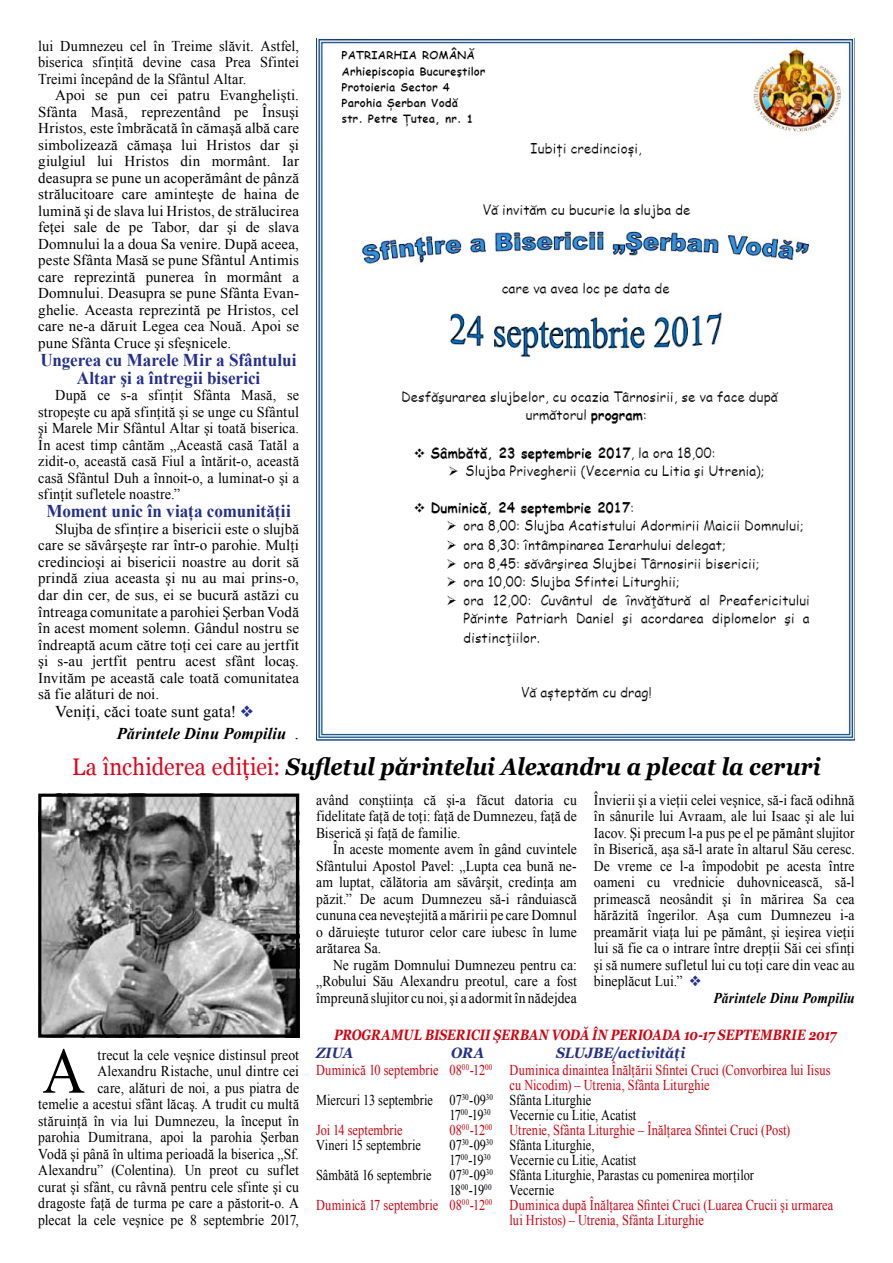
<style>
.page{position:relative;width:893px;height:1263px;background:#fff}
.page>*{position:absolute;margin:0;border:0;box-sizing:border-box;transform-origin:0 0}
.t1{font:64.8px "Times New Roman";color:#000;scale:.91 1}
.t2{font:italic 700 24px "Georgia";letter-spacing:-.005em;color:#000;scale:.91 1}
.t3{font:700 18px/18px "Times New Roman";letter-spacing:-.005em;color:#242f8d;text-align:center;scale:.95 1}
.t4{font:16.5px/21.6px "Times New Roman";letter-spacing:.005em;color:#000}
.t5{font:15px/16.5px "Times New Roman";letter-spacing:.005em;color:#000;text-align:justify;scale:.91 1}
.t6{font:15px/16.5px "Times New Roman";letter-spacing:.005em;color:#000;text-align:justify}
.t7{font:15px/16.5px "Times New Roman";letter-spacing:.005em;color:#000;text-align:justify;scale:.95 1}
.t8{font:15px "Times New Roman";letter-spacing:.01em;color:#d1010e;scale:.82 1}
.t9{font:15px/15px "Times New Roman";letter-spacing:.005em;color:#000;scale:.82 1}
.t10{font:italic 700 15px "Georgia";color:#d1010e;scale:.8 1}
.t11{font:italic 700 15px "Georgia";letter-spacing:.01em;color:#242f8d;scale:.91 1}
.t12{font:italic 700 15px "Times New Roman";letter-spacing:.01em;color:#000;scale:.91 1}
.s1{color:#242f8d}
.s2{font-weight:700;font-style:italic}
.s3{font-size:18px}
.s4{font-weight:400;font-style:normal;color:#e60019}
</style>
<div class="page">
<img style="left:316px;top:38px;width:539px;height:703px">
<img style="left:42px;top:798px;width:253px;height:235px">
<div style="left:38px;top:794px;width:261px;height:243px;border:3px solid #000"></div>
<p class="t7" style="left:38px;top:37px;width:276px">lui Dumnezeu cel în Treime slăvit. Astfel, biserica sfinţită devine casa Prea Sfintei Treimi începând de la Sfântul Altar.</p>
<p class="t6" style="left:38px;top:87px;width:262px;text-indent:17px">Apoi se pun cei patru Evanghelişti.<br>Sfânta Masă, reprezentând pe Însuşi Hristos, este îmbrăcată în cămaşă albă care simbolizează cămaşa lui Hristos dar şi giulgiul lui Hristos din mormânt. Iar deasupra se pune un acoperământ de pânză strălucitoare care aminteşte de haina de lumină şi de slava lui Hristos, de strălucirea feţei sale de pe Tabor, dar şi de slava Domnului la a doua Sa venire. După aceea, peste Sfânta Masă se pune Sfântul Antimis care reprezintă punerea în mormânt a Domnului. Deasupra se pune Sfânta Evan&shy;ghelie. Aceasta reprezintă pe Hristos, cel care ne-a dăruit Legea cea Nouă. Apoi se pune Sfânta Cruce şi sfeşnicele.</p>
<p class="t3" style="left:41px;top:350px;width:271px">Ungerea cu Marele Mir a Sfântului<br>Altar şi a întregii biserici</p>
<p class="t7" style="left:38px;top:387px;width:276px;text-indent:17px">După ce s-a sfinţit Sfânta Masă, se stropeşte cu apă sfinţită şi se unge cu Sfântul şi Marele Mir Sfântul Altar şi toată biserica.<br>În acest timp cântăm „Această casă Tatăl a zidit-o, această casă Fiul a întărit-o, această casă Sfântul Duh a înnoit-o, a luminat-o şi a sfinţit sufletele noastre.”</p>
<p class="t3" style="left:47px;top:502px;width:259px">Moment unic în viaţa comunităţii</p>
<p class="t6" style="left:38px;top:520px;width:262px;text-indent:17px">Slujba de sfinţire a bisericii este o slujbă care se săvârşeşte rar într-o parohie. Mulţi credincioşi ai bisericii noastre au dorit să prindă ziua aceasta şi nu au mai prins-o, dar din cer, de sus, ei se bucură astăzi cu întreaga comunitate a parohiei Şerban Vodă în acest moment solemn. Gândul nostru se îndreaptă acum către toţi cei care au jertfit şi s-au jertfit pentru acest sfânt locaş.<br>Invităm pe această cale toată comunitatea să fie alături de noi.</p>
<p class="t4" style="left:117px;top:700px;width:184px;text-indent:-62px">Veniţi, căci toate sunt gata! <span class="s1">❖<br></span><span class="s2">Părintele Dinu Pompiliu</span> <span class="s3">.</span></p>
<h2 class="t2" style="left:72px;top:753px;width:824px"><span class="s4">La închiderea ediţiei:</span> Sufletul părintelui Alexandru a plecat la ceruri</h2>
<p class="t5" style="left:316px;top:791px;width:288px">având conştiinţa că şi-a făcut datoria cu fidelitate faţă de toţi: faţă de Dumnezeu, faţă de Biserică şi faţă de familie.</p>
<p class="t5" style="left:316px;top:841px;width:288px;text-indent:17px">În aceste momente avem în gând cuvintele Sfântului Apostol Pavel: „Lupta cea bună ne&shy;am luptat, călătoria am săvârşit, credinţa am păzit.” De acum Dumnezeu să-i rânduiască cununa cea neveştejită a măririi pe care Domnul o dăruieşte tuturor celor care iubesc în lume arătarea Sa.</p>
<p class="t5" style="left:316px;top:956px;width:288px;text-indent:17px">Ne rugăm Domnului Dumnezeu pentru ca: „Robului Său Alexandru preotul, care a fost împreună slujitor cu noi, şi a adormit în nădejdea</p>
<p class="t10" style="left:334px;top:1026px;width:368px">Programul bisericii Şerban Vodă ÎN PERIO</p>
<p class="t10" style="left:652px;top:1026px;width:232px">ADA 10-17 septembrie 2017</p>
<p class="t11" style="left:316px;top:1044px;width:42px">ZIUA</p>
<p class="t11" style="left:451px;top:1044px;width:38px">ORA</p>
<p class="t11" style="left:556px;top:1044px;width:143px">SLUJBE/activităţi</p>
<p class="t8" style="left:316px;top:1059px;width:629px">Duminică 10 septembrie 08<sup>00</sup>-12<sup>00</sup> Duminica dinaintea Înălţării Sfintei Cruci (Convorbirea lui Iisus</p>
<p class="t8" style="left:510px;top:1074px;width:245px">cu Nicodim) – Utrenia, Sfânta Liturghie</p>
<p class="t9" style="left:316px;top:1092px;width:337px">Miercuri 13 septembrie 07<sup>30</sup>-09<sup>30</sup> Sfânta Liturghie</p>
<p class="t9" style="left:450px;top:1107px;width:52px">17<sup>00</sup>-19<sup>30</sup></p>
<p class="t9" style="left:510px;top:1107px;width:156px">Vecernie cu Litie, Acatist</p>
<p class="t8" style="left:316px;top:1119px;width:107px">Joi 14 septembrie</p>
<p class="t8" style="left:450px;top:1119px;width:417px">08<sup>00</sup>-12<sup>00</sup> Utrenie, Sfânta Liturghie – Înălţarea Sfintei Cruci (Post)</p>
<p class="t9" style="left:316px;top:1137px;width:129px">Vineri 15 septembrie</p>
<p class="t9" style="left:450px;top:1137px;width:178px">07<sup>30</sup>-09<sup>30</sup> Sfânta Liturghie,<br>17<sup>00</sup>-19<sup>30</sup></p>
<p class="t5" style="left:594px;top:791px;width:288px">Învierii şi a vieţii celei veşnice, să-i facă odihnă</p>
<p class="t5" style="left:594px;top:808px;width:288px">în sânurile lui Avraam, ale lui Isaac şi ale lui</p>
<p class="t5" style="left:594px;top:824px;width:288px">Iacov. Şi precum l-a pus pe el pe pământ slujitor</p>
<p class="t5" style="left:594px;top:841px;width:288px">în Biserică, aşa să-l arate în altarul Său ceresc.</p>
<p class="t5" style="left:594px;top:857px;width:288px">De vreme ce l-a împodobit pe acesta între</p>
<p class="t5" style="left:594px;top:874px;width:288px">oameni cu vrednicie duhovnicească, să-l</p>
<p class="t5" style="left:594px;top:890px;width:288px">primească neosândit şi în mărirea Sa cea</p>
<p class="t5" style="left:594px;top:907px;width:288px">hărăzită îngerilor. Aşa cum Dumnezeu i-a</p>
<p class="t5" style="left:594px;top:923px;width:288px">preamărit viaţa lui pe pământ, şi ieşirea vieţii</p>
<p class="t5" style="left:594px;top:940px;width:288px">lui să fie ca o intrare între drepţii Săi cei sfinţi</p>
<p class="t5" style="left:594px;top:956px;width:288px">şi să numere sufletul lui cu toţi care din veac au</p>
<p class="t5" style="left:594px;top:973px;width:119px">bineplăcut Lui.” <span class="s1">❖</span></p>
<p class="t12" style="left:714px;top:987px;width:157px">Părintele Dinu Pompiliu</p>
<h1 class="t1" style="left:43px;top:1027px;width:48px">A</h1>
<p class="t5" style="left:38px;top:1046px;width:288px;text-align:right">trecut la cele veşnice distinsul preot Alexandru Ristache, unul dintre cei<br>care, alături de noi, a pus piatra de<br>temelie a acestui sfânt lăcaş. A trudit cu multă stăruinţă în via lui Dumnezeu, la început în parohia Dumitrana, apoi la parohia Şerban Vodă şi până în ultima perioadă la biserica „Sf.<br>Alexandru” (Colentina). Un preot cu suflet curat şi sfânt, cu râvnă pentru cele sfinte şi cu dragoste faţă de turma pe care a păstorit-o. A plecat la cele veşnice pe 8 septembrie 2017,</p>
<p class="t9" style="left:510px;top:1152px;width:156px">Vecernie cu Litie, Acatist</p>
<p class="t9" style="left:316px;top:1167px;width:535px">Sâmbătă 16 septembrie 07<sup>30</sup>-09<sup>30</sup> Sfânta Liturghie, Parastas cu pomenirea morţilor</p>
<p class="t9" style="left:450px;top:1182px;width:129px">18<sup>00</sup>-19<sup>00</sup> Vecernie</p>
<p class="t8" style="left:316px;top:1194px;width:632px">Duminică 17 septembrie 08<sup>00</sup>-12<sup>00</sup> Duminica după Înălţarea Sfintei Cruci (Luarea Crucii şi urmarea</p>
<p class="t8" style="left:510px;top:1209px;width:238px">lui Hristos) – Utrenia, Sfânta Liturghie</p>
</div>
